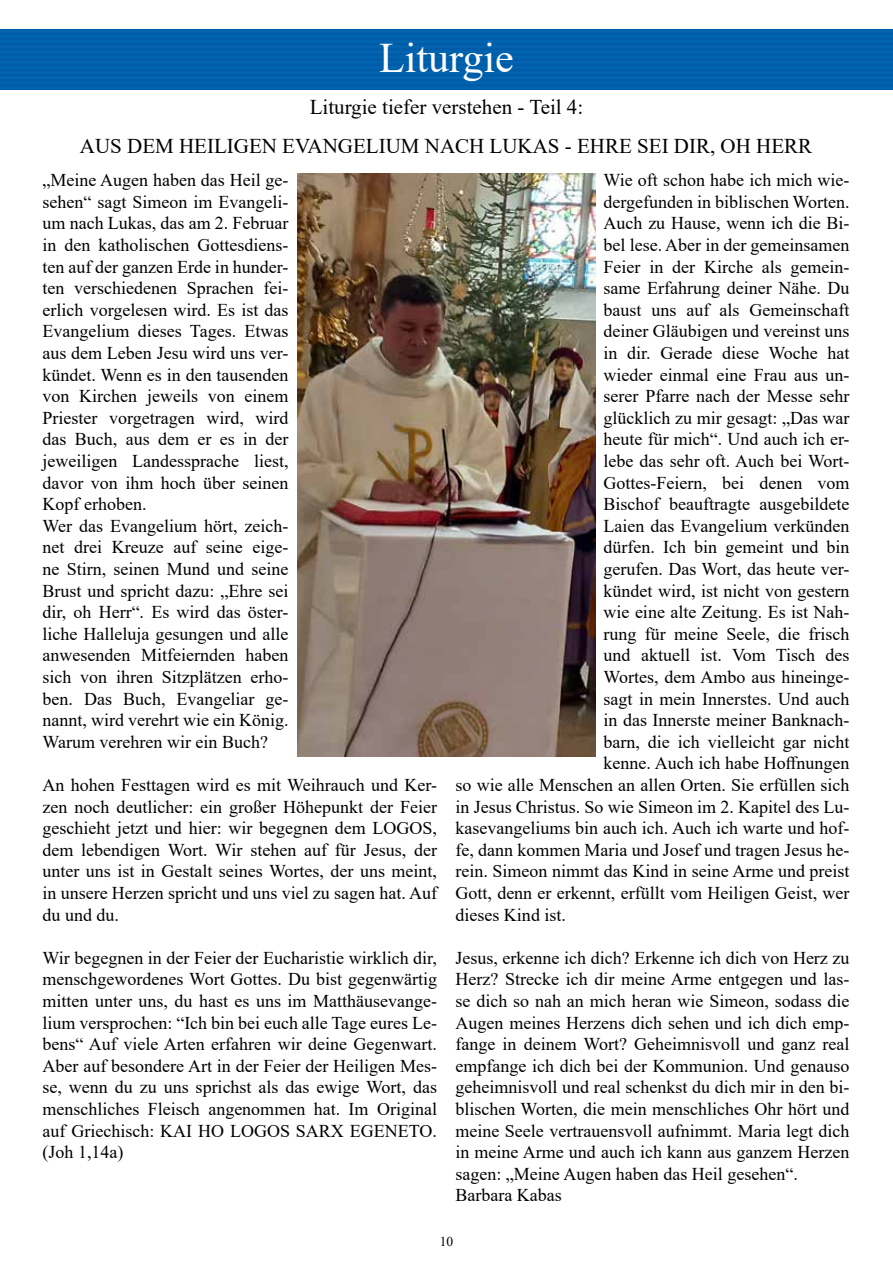
<style>
.page{position:relative;width:893px;height:1263px;background:#fff}
.page>*{position:absolute;margin:0;border:0;box-sizing:border-box;transform-origin:0 0}
.t1{font:42px "Times New Roman";color:#fff}
.t2{font:21px/38.4px "Times New Roman";color:#000;text-align:center}
.t3{font:18px/21.6px "Times New Roman";color:#000}
.t4{font:13.5px "Times New Roman";color:#000}
</style>
<div class="page">
<div style="left:0;top:30px;width:893px;height:59px;background:#005fab"></div>
<img style="left:298px;top:174px;width:297px;height:583px">
<h1 class="t1" style="left:379px;top:28px;width:136px">Liturgie</h1>
<p class="t2" style="left:80px;top:88px;width:734px">Liturgie tiefer verstehen - Teil 4:<br>AUS DEM HEILIGEN EVANGELIUM NACH LUKAS - EHRE SEI DIR, OH HERR</p>
<p class="t3" style="left:43px;top:169px;width:248px">„Meine Augen haben das Heil ge&shy;sehen“ sagt Simeon im Evangeli&shy;um nach Lukas, das am 2. Februar in den katholischen Gottesdiens&shy;ten auf der ganzen Erde in hunder&shy;ten verschiedenen Sprachen fei&shy;erlich vorgelesen wird. Es ist das<br>Evangelium dieses Tages. Etwas aus dem Leben Jesu wird uns ver&shy;kündet. Wenn es in den tausenden von Kirchen jeweils von einem<br>Priester vorgetragen wird, wird das Buch, aus dem er es in der jeweiligen Landessprache liest, davor von ihm hoch über seinen<br>Kopf erhoben.<br>Wer das Evangelium hört, zeich&shy;net drei Kreuze auf seine eige&shy;ne Stirn, seinen Mund und seine<br>Brust und spricht dazu: „Ehre sei dir, oh Herr“. Es wird das öster&shy;liche Halleluja gesungen und alle anwesenden Mitfeiernden haben sich von ihren Sitzplätzen erho&shy;ben. Das Buch, Evangeliar ge&shy;nannt, wird verehrt wie ein König.<br>Warum verehren wir ein Buch?</p>
<p class="t3" style="left:43px;top:774px;width:396px;text-align:justify">An hohen Festtagen wird es mit Weihrauch und Ker&shy;zen noch deutlicher: ein großer Höhepunkt der Feier geschieht jetzt und hier: wir begegnen dem LOGOS, dem lebendigen Wort. Wir stehen auf für Jesus, der unter uns ist in Gestalt seines Wortes, der uns meint, in unsere Herzen spricht und uns viel zu sagen hat. Auf du und du.</p>
<p class="t3" style="left:43px;top:946px;width:396px;text-align:justify">Wir begegnen in der Feier der Eucharistie wirklich dir, menschgewordenes Wort Gottes. Du bist gegenwärtig mitten unter uns, du hast es uns im Matthäusevange&shy;lium versprochen: “Ich bin bei euch alle Tage eures Le&shy;bens“ Auf viele Arten erfahren wir deine Gegenwart.<br>Aber auf besondere Art in der Feier der Heiligen Mes&shy;se, wenn du zu uns sprichst als das ewige Wort, das menschliches Fleisch angenommen hat. Im Original auf Griechisch: KAI HO LOGOS SARX EGENETO. (Joh 1,14a)</p>
<p class="t3" style="left:604px;top:169px;width:247px">Wie oft schon habe ich mich wie-</p>
<p class="t3" style="left:604px;top:190px;width:248px">dergefunden in biblischen Worten.</p>
<p class="t3" style="left:604px;top:212px;width:248px">Auch zu Hause, wenn ich die Bi-</p>
<p class="t3" style="left:604px;top:234px;width:248px">bel lese. Aber in der gemeinsamen</p>
<p class="t3" style="left:604px;top:255px;width:248px">Feier in der Kirche als gemein-</p>
<p class="t3" style="left:604px;top:277px;width:247px">same Erfahrung deiner Nähe. Du</p>
<p class="t3" style="left:604px;top:298px;width:247px">baust uns auf als Gemeinschaft</p>
<p class="t3" style="left:604px;top:320px;width:247px">deiner Gläubigen und vereinst uns</p>
<p class="t3" style="left:604px;top:342px;width:247px">in dir. Gerade diese Woche hat</p>
<p class="t3" style="left:604px;top:363px;width:248px">wieder einmal eine Frau aus un-</p>
<p class="t3" style="left:604px;top:385px;width:248px">serer Pfarre nach der Messe sehr</p>
<p class="t3" style="left:604px;top:406px;width:248px">glücklich zu mir gesagt: „Das war</p>
<p class="t3" style="left:604px;top:428px;width:248px">heute für mich“. Und auch ich er-</p>
<p class="t3" style="left:604px;top:450px;width:248px">lebe das sehr oft. Auch bei Wort-</p>
<p class="t3" style="left:604px;top:471px;width:248px">Gottes-Feiern, bei denen vom</p>
<p class="t3" style="left:604px;top:493px;width:248px">Bischof beauftragte ausgebildete</p>
<p class="t3" style="left:604px;top:514px;width:248px">Laien das Evangelium verkünden</p>
<p class="t3" style="left:604px;top:536px;width:248px">dürfen. Ich bin gemeint und bin</p>
<p class="t3" style="left:604px;top:558px;width:248px">gerufen. Das Wort, das heute ver-</p>
<p class="t3" style="left:604px;top:579px;width:248px">kündet wird, ist nicht von gestern</p>
<p class="t3" style="left:604px;top:601px;width:248px">wie eine alte Zeitung. Es ist Nah-</p>
<p class="t3" style="left:604px;top:622px;width:248px">rung für meine Seele, die frisch</p>
<p class="t3" style="left:604px;top:644px;width:248px">und aktuell ist. Vom Tisch des</p>
<p class="t3" style="left:604px;top:666px;width:248px">Wortes, dem Ambo aus hineinge-</p>
<p class="t3" style="left:604px;top:687px;width:248px">sagt in mein Innerstes. Und auch</p>
<p class="t3" style="left:604px;top:709px;width:248px">in das Innerste meiner Banknach-</p>
<p class="t3" style="left:604px;top:730px;width:248px">barn, die ich vielleicht gar nicht</p>
<p class="t3" style="left:604px;top:752px;width:247px">kenne. Auch ich habe Hoffnungen</p>
<p class="t3" style="left:455px;top:774px;width:396px">so wie alle Menschen an allen Orten. Sie erfüllen sich</p>
<p class="t3" style="left:455px;top:795px;width:396px">in Jesus Christus. So wie Simeon im 2. Kapitel des Lu-</p>
<p class="t3" style="left:455px;top:817px;width:396px">kasevangeliums bin auch ich. Auch ich warte und hof-</p>
<p class="t3" style="left:455px;top:838px;width:396px">fe, dann kommen Maria und Josef und tragen Jesus he-</p>
<p class="t3" style="left:455px;top:860px;width:396px">rein. Simeon nimmt das Kind in seine Arme und preist</p>
<p class="t3" style="left:455px;top:882px;width:396px">Gott, denn er erkennt, erfüllt vom Heiligen Geist, wer</p>
<p class="t3" style="left:455px;top:903px;width:112px">dieses Kind ist.</p>
<p class="t3" style="left:455px;top:946px;width:396px">Jesus, erkenne ich dich? Erkenne ich dich von Herz zu Herz? Strecke ich dir meine Arme entgegen und las&shy;se dich so nah an mich heran wie Simeon, sodass die Augen meines Herzens dich sehen und ich dich emp&shy;fange in deinem Wort? Geheimnisvoll und ganz real empfange ich dich bei der Kommunion. Und genauso geheimnisvoll und real schenkst du dich mir in den bi&shy;blischen Worten, die mein menschliches Ohr hört und meine Seele vertrauensvoll aufnimmt. Maria legt dich in meine Arme und auch ich kann aus ganzem Herzen sagen: „Meine Augen haben das Heil gesehen“.<br>Barbara Kabas</p>
<p class="t4" style="left:440px;top:1232px;width:15px">10</p>
</div>
